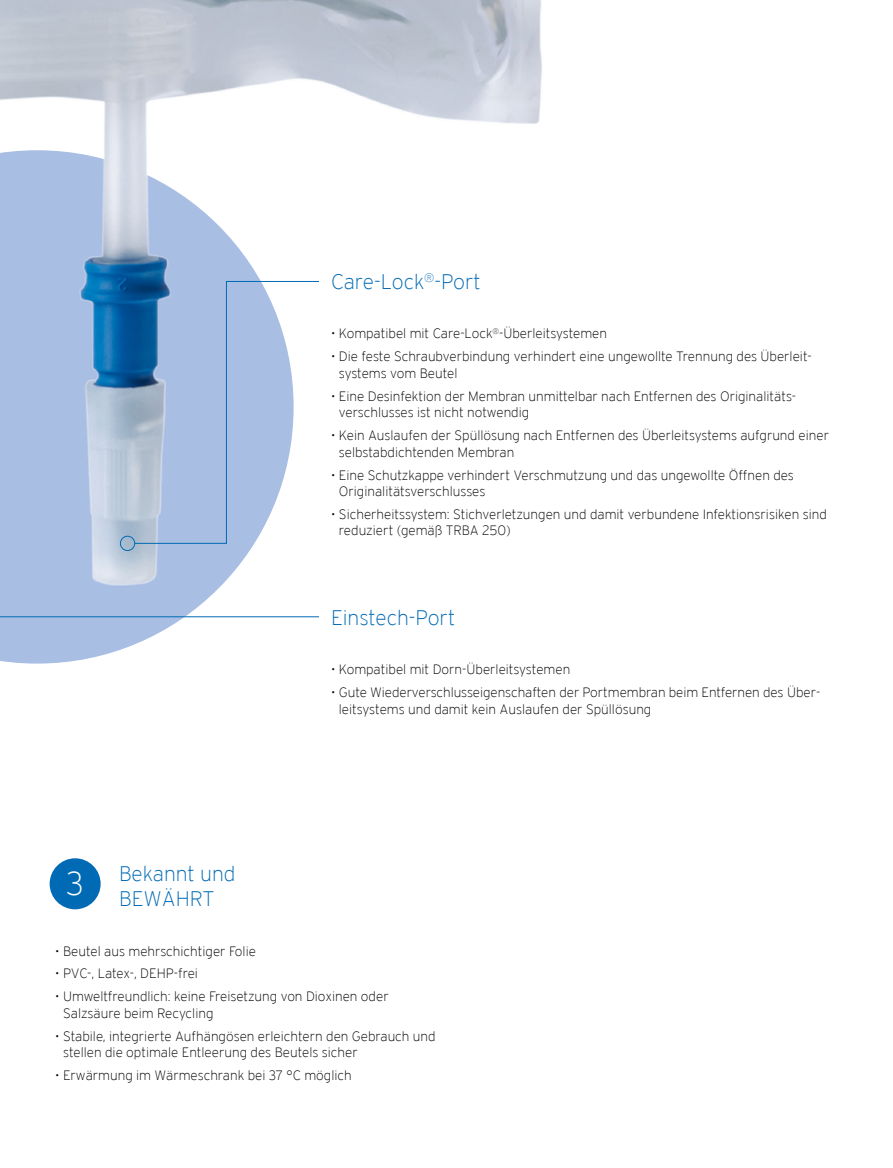
<style>
.page{position:relative;width:893px;height:1168px;background:#fff}
.page>*{position:absolute;margin:0;border:0;box-sizing:border-box;transform-origin:0 0}
.t1{font:200 33px "Interstate";color:#fff}
.t2{font:200 21px/25.5px "Interstate";color:#006ab4}
.t3{font:200 13.5px/16.5px "Interstate";color:#000}
</style>
<div class="page">
<svg style="left:0;top:617px;width:294px;height:46px"></svg>
<img style="left:0;top:0;width:542px;height:451px">
<svg style="left:134px;top:281px;width:186px;height:170px"></svg>
<svg style="left:0;top:451px;width:319px;height:166px"></svg>
<div style="left:50px;top:858px;width:51px;height:51px;background:#006ab4;border-radius:50%"></div>
<h2 class="t2" style="left:331px;top:269px;width:151px">Care-Lock<sup>®</sup>-Port</h2>
<p class="t3" style="left:331px;top:325px;width:278px">• Kompatibel mit Care-Lock<sup>®</sup>-Überleitsystemen</p>
<p class="t3" style="left:339px;top:348px;width:474px;text-indent:-8px">• Die feste Schraubverbindung verhindert eine ungewollte Trennung des Überleit&shy;systems vom Beutel</p>
<p class="t3" style="left:339px;top:387px;width:459px;text-indent:-8px">• Eine Desinfektion der Membran unmittelbar nach Entfernen des Originalitäts&shy;verschlusses ist nicht notwendig</p>
<p class="t3" style="left:339px;top:427px;width:492px;text-indent:-8px">• Kein Auslaufen der Spüllösung nach Entfernen des Überleitsystems aufgrund einer selbstabdichtenden Membran</p>
<p class="t3" style="left:339px;top:466px;width:457px;text-indent:-8px">• Eine Schutzkappe verhindert Verschmutzung und das ungewollte Öffnen des<br>Originalitätsverschlusses</p>
<p class="t3" style="left:339px;top:506px;width:489px;text-indent:-8px">• Sicherheitssystem: Stichverletzungen und damit verbundene Infektionsrisiken sind reduziert (gemäß TRBA 250)</p>
<h2 class="t2" style="left:331px;top:604px;width:126px">Einstech-Port</h2>
<p class="t3" style="left:331px;top:661px;width:241px">• Kompatibel mit Dorn-Überleitsystemen</p>
<p class="t3" style="left:339px;top:684px;width:483px;text-indent:-8px">• Gute Wiederverschlusseigenschaften der Portmembran beim Entfernen des Über&shy;leitsystems und damit kein Auslaufen der Spüllösung</p>
<h2 class="t2" style="left:119px;top:860px;width:118px">Bekannt und<br>BEWÄHRT</h2>
<p class="t3" style="left:55px;top:942px;width:202px">• Beutel aus mehrschichtiger Folie</p>
<p class="t3" style="left:55px;top:965px;width:144px">• PVC-, Latex-, DEHP-frei</p>
<p class="t3" style="left:63px;top:988px;width:327px;text-indent:-8px">• Umweltfreundlich: keine Freisetzung von Dioxinen oder<br>Salzsäure beim Recycling</p>
<p class="t3" style="left:63px;top:1027px;width:374px;text-indent:-8px">• Stabile, integrierte Aufhängösen erleichtern den Gebrauch und stellen die optimale Entleerung des Beutels sicher</p>
<p class="t3" style="left:55px;top:1066px;width:298px">• Erwärmung im Wärmeschrank bei 37 °C möglich</p>
<h1 class="t1" style="left:66px;top:865px;width:20px">3</h1>
</div>
